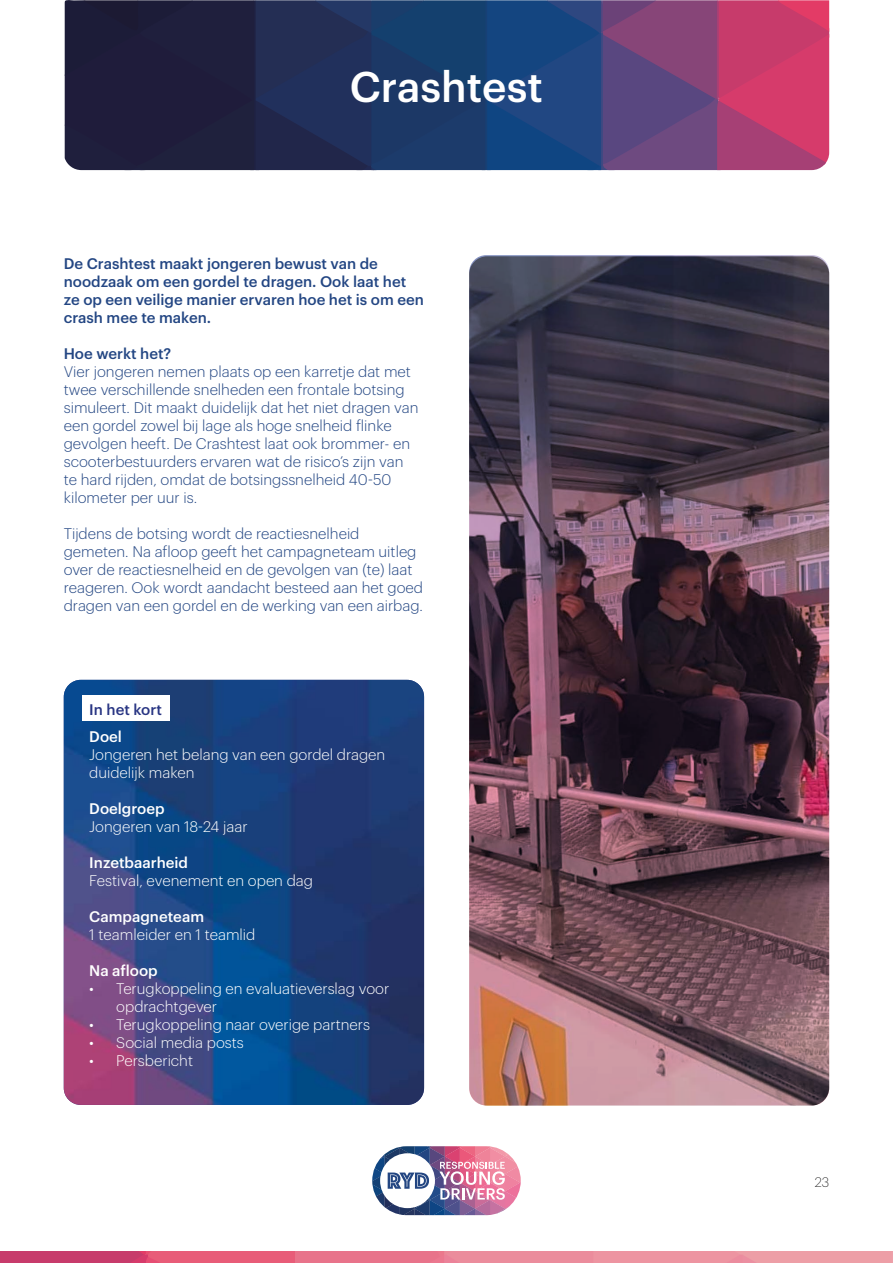
<style>
.page{position:relative;width:893px;height:1263px;background:#fff}
.page>*{position:absolute;margin:0;border:0;box-sizing:border-box;transform-origin:0 0}
.t1{font:500 42px "Graphik";color:#fff}
.t2{font:300 15px/18px "Graphik";color:#234683}
.t3{font:300 15px/18px "Graphik";color:#fff}
.t4{font:500 15px/18px "Graphik";color:#234683}
.t5{font:500 15px "Graphik";color:#fff}
.t6{font:500 15px "Graphik";color:#283583}
.t7{font:200 13.5px "Graphik";color:#000}
</style>
<div class="page">
<svg style="left:372px;top:1146px;width:149px;height:69px"></svg>
<svg style="left:65px;top:0;width:764px;height:170px"></svg>
<svg style="left:0;top:1251px;width:893px;height:12px"></svg>
<img style="left:64px;top:680px;width:360px;height:425px">
<div style="left:82px;top:696px;width:88px;height:25px;background:#fff"></div>
<img style="left:469px;top:255px;width:360px;height:850px">
<h1 class="t1" style="left:350px;top:55px;width:195px">Crashtest</h1>
<p class="t4" style="left:64px;top:253px;width:362px">De Crashtest maakt jongeren bewust van de noodzaak om een gordel te dragen. Ook laat het ze op een veilige manier ervaren hoe het is om een crash mee te maken.</p>
<p class="t4" style="left:64px;top:343px;width:109px">Hoe werkt het?</p>
<p class="t2" style="left:64px;top:361px;width:356px">Vier jongeren nemen plaats op een karretje dat met twee verschillende snelheden een frontale botsing simuleert. Dit maakt duidelijk dat het niet dragen van een gordel zowel bij lage als hoge snelheid flinke gevolgen heeft. De Crashtest laat ook brommer- en scooterbestuurders ervaren wat de risico’s zijn van te hard rijden, omdat de botsingssnelheid 40-50 kilometer per uur is.</p>
<p class="t2" style="left:64px;top:523px;width:361px">Tijdens de botsing wordt de reactiesnelheid gemeten. Na afloop geeft het campagneteam uitleg over de reactiesnelheid en de gevolgen van (te) laat reageren. Ook wordt aandacht besteed aan het goed dragen van een gordel en de werking van een airbag.</p>
<p class="t6" style="left:89px;top:698px;width:74px">In het kort</p>
<p class="t5" style="left:89px;top:725px;width:34px">Doel</p>
<p class="t3" style="left:89px;top:745px;width:297px">Jongeren het belang van een gordel dragen duidelijk maken</p>
<p class="t5" style="left:89px;top:797px;width:77px">Doelgroep</p>
<p class="t3" style="left:89px;top:817px;width:160px">Jongeren van 18-24 jaar</p>
<p class="t5" style="left:89px;top:851px;width:100px">Inzetbaarheid</p>
<p class="t3" style="left:89px;top:871px;width:225px">Festival, evenement en open dag</p>
<p class="t5" style="left:89px;top:905px;width:116px">Campagneteam</p>
<p class="t3" style="left:89px;top:925px;width:168px">1 teamleider en 1 teamlid</p>
<p class="t5" style="left:89px;top:959px;width:70px">Na afloop</p>
<p class="t3" style="left:116px;top:979px;width:274px;text-indent:-27px">• Terugkoppeling en evaluatieverslag voor opdrachtgever</p>
<p class="t3" style="left:89px;top:1015px;width:282px">• Terugkoppeling naar overige partners</p>
<p class="t3" style="left:89px;top:1033px;width:156px">• Social media posts</p>
<p class="t3" style="left:89px;top:1051px;width:105px">• Persbericht</p>
<p class="t7" style="left:815px;top:1172px;width:16px">23</p>
</div>
